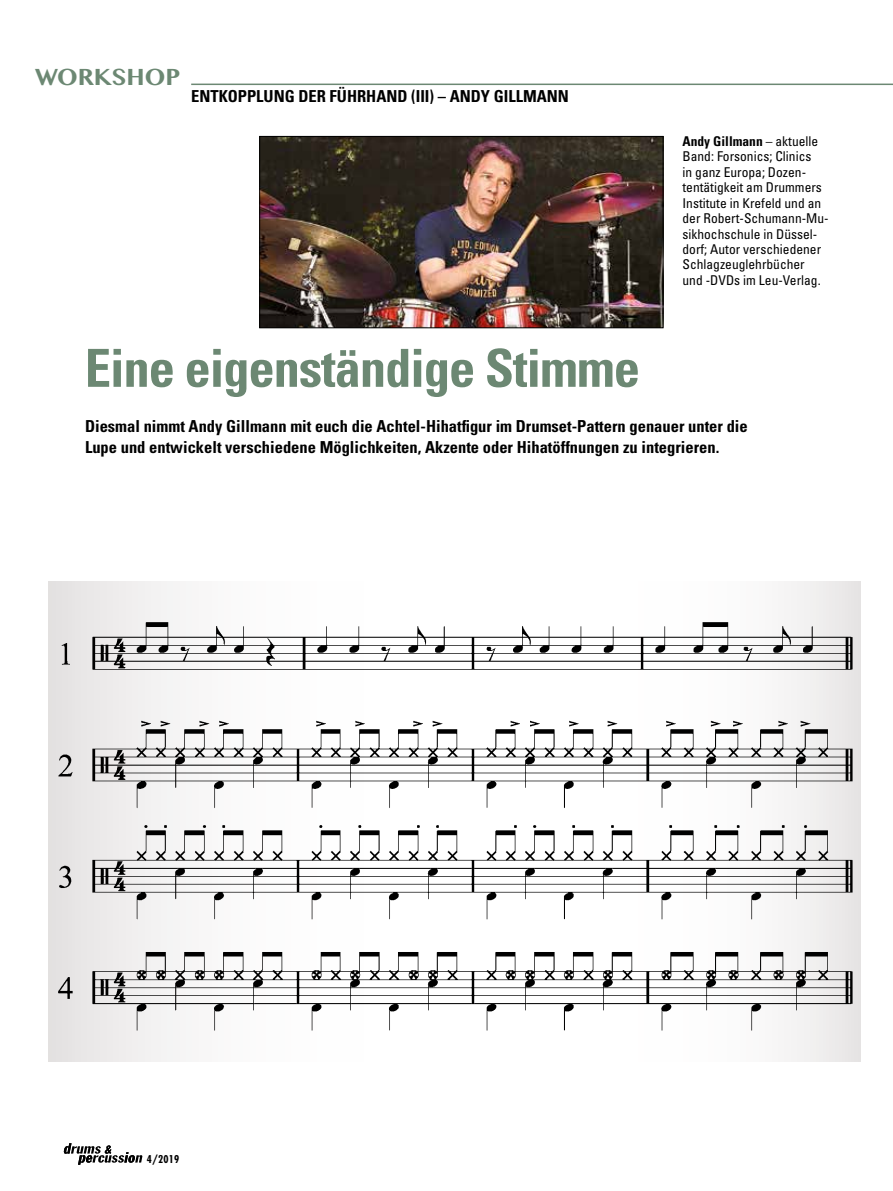
<style>
.page{position:relative;width:893px;height:1191px;background:#fff}
.page>*{position:absolute;margin:0;border:0;box-sizing:border-box;transform-origin:0 0}
.t1{font:700 condensed 52.5px "Univers LT Std";letter-spacing:-.02em;color:#6c8873}
.t2{font:700 33px "Sinhala MN";color:#6c8873}
.t3{font:700 condensed 16.5px/21px "Univers LT Std";color:#000}
.t4{font:condensed 13.5px/15.5px "Univers LT Std";color:#000}
.t5{font:700 condensed 10.5px "Futura Std";color:#000}
.s1{font-weight:700}
</style>
<div class="page">
<svg style="left:64px;top:1143px;width:79px;height:21px"></svg>
<img style="left:261px;top:138px;width:400px;height:188px">
<div style="left:259px;top:136px;width:404px;height:192px;border:1px solid #000"></div>
<hr style="left:191px;top:84px;width:702px;height:1px;background:#6c8873">
<svg style="left:49px;top:582px;width:811px;height:479px"></svg>
<img style="left:49px;top:594px;width:805px;height:455px">
<h2 class="t2" style="left:35px;top:62px;width:147px">WORKSHOP</h2>
<p class="t3" style="left:191px;top:86px;width:379px">ENTKOPPLUNG DER FÜHRHAND (III) – ANDY GILLMANN</p>
<h1 class="t1" style="left:85px;top:336px;width:557px">Eine eigenständige Stimme</h1>
<p class="t4" style="left:682px;top:133px;width:148px"><span class="s1">Andy Gillmann</span> – aktuelle<br>Band: Forsonics; Clinics<br>in ganz Europa; Dozen&shy;tentätigkeit am Drummers<br>Institute in Krefeld und an der Robert-Schumann-Mu&shy;sikhochschule in Düssel&shy;dorf; Autor verschiedener<br>Schlagzeuglehrbücher<br>und -DVDs im Leu-Verlag.</p>
<p class="t3" style="left:85px;top:416px;width:664px">Diesmal nimmt Andy Gillmann mit euch die Achtel-Hihatfigur im Drumset-Pattern genauer unter die<br>Lupe und entwickelt verschiedene Möglichkeiten, Akzente oder Hihatöffnungen zu integrieren.</p>
<p class="t5" style="left:147px;top:1152px;width:34px">4/2019</p>
</div>
